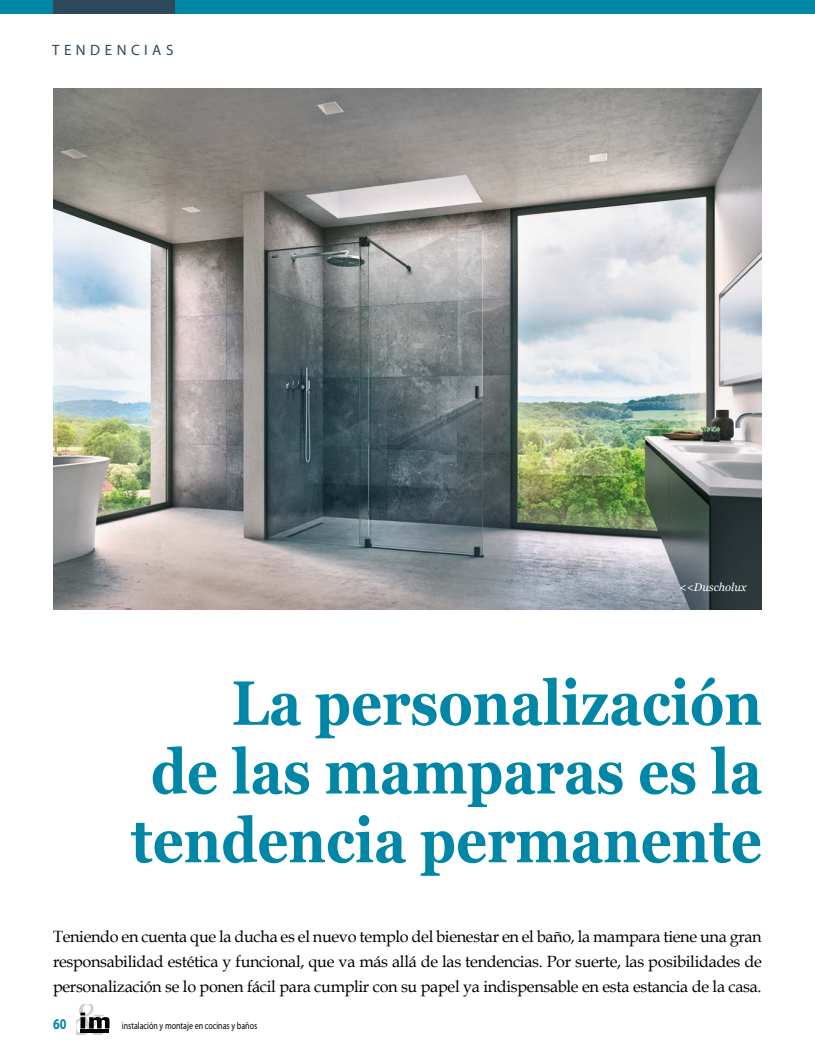
<style>
.page{position:relative;width:815px;height:1063px;background:#fff}
.page>*{position:absolute;margin:0;border:0;box-sizing:border-box;transform-origin:0 0}
.t1{font:700 62.5px/68.8px "Georgia";color:#0087a8;text-align:right;scale:.87 1}
.t2{font:16.25px/25px "Book Antiqua";letter-spacing:-.02em;color:#000;text-align:justify}
.t3{font:15px "Myriad Pro";letter-spacing:.3em;color:#2c4a5c}
.t4{font:700 15px "Myriad Pro";color:#0087a8;scale:.8 1}
.t5{font:italic 11.25px "Georgia";color:#fff}
.t6{font:10px "Myriad Pro";color:#000;scale:.8 1}
</style>
<div class="page">
<div style="left:0;top:0;width:815px;height:14px;background:#0087a8"></div>
<div style="left:53px;top:0;width:122px;height:14px;background:#2c4a5c"></div>
<svg style="left:77px;top:1005px;width:32px;height:30px"></svg>
<img style="left:53px;top:89px;width:709px;height:520px">
<p class="t3" style="left:52px;top:41px;width:123px">TENDENCIAS</p>
<p class="t5" style="left:679px;top:579px;width:69px">&lt;&lt;Duscholux</p>
<h1 class="t1" style="left:131px;top:665px;width:727px">La personalización<br>de las mamparas es la tendencia permanente</h1>
<p class="t2" style="left:53px;top:924px;width:710px">Teniendo en cuenta que la ducha es el nuevo templo del bienestar en el baño, la mampara tiene una gran responsabilidad estética y funcional, que va más allá de las tendencias. Por suerte, las posibilidades de personalización se lo ponen fácil para cumplir con su papel ya indispensable en esta estancia de la casa.</p>
<p class="t4" style="left:53px;top:1014px;width:18px">60</p>
<p class="t6" style="left:122px;top:1019px;width:171px">instalación y montaje en cocinas y baños</p>
</div>
